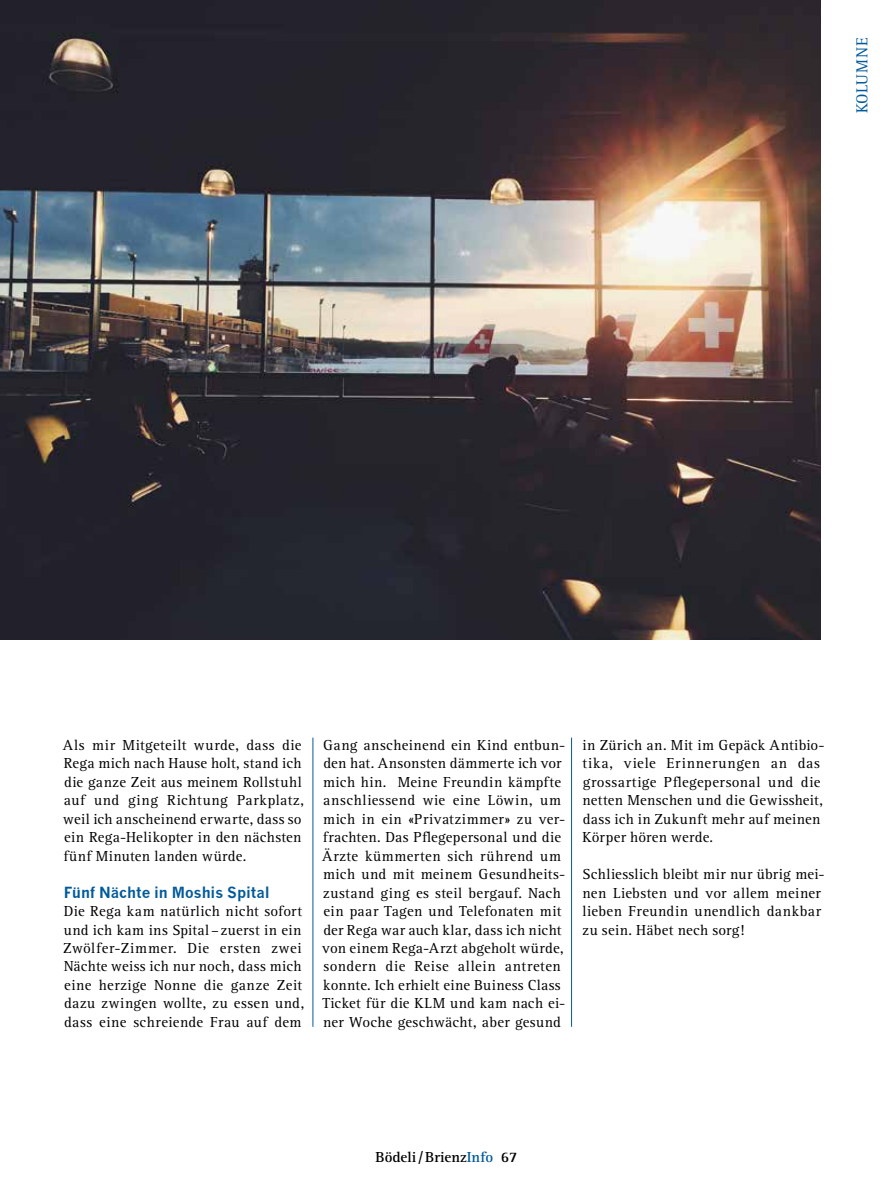
<style>
.page{position:relative;width:893px;height:1191px;background:#fff}
.page>*{position:absolute;margin:0;border:0;box-sizing:border-box;transform-origin:0 0}
.t1{font:16.5px "Rotis Serif";letter-spacing:.05em;color:#005a9a}
.t2{font:15px/18.5px "Rotis Serif";letter-spacing:.025em;color:#000}
.t3{font:700 15px "News Gothic";letter-spacing:-.005em;color:#005a9a}
.t4{font:700 15px "Rotis Serif";color:#000}
.s1{color:#005a9a}
</style>
<div class="page">
<hr style="left:313px;top:737px;width:1px;height:289px;background:#005a9a">
<hr style="left:571px;top:737px;width:1px;height:289px;background:#005a9a">
<img style="left:0;top:0;width:821px;height:639px">
<p class="t1" style="left:853px;top:113px;width:78px;rotate:-90deg">KOLUMNE</p>
<p class="t2" style="left:63px;top:736px;width:243px">Als mir Mitgeteilt wurde, dass die Rega mich nach Hause holt, stand ich die ganze Zeit aus meinem Rollstuhl auf und ging Richtung Parkplatz, weil ich anscheinend erwarte, dass so ein Rega-Helikopter in den nächsten fünf Minuten landen würde.</p>
<p class="t3" style="left:64px;top:883px;width:208px">Fünf Nächte in Moshis Spital</p>
<p class="t2" style="left:63px;top:902px;width:242px">Die Rega kam natürlich nicht sofort und ich kam ins Spital–zuerst in ein Zwölfer-Zimmer. Die ersten zwei Nächte weiss ich nur noch, dass mich eine herzige Nonne die ganze Zeit dazu zwingen wollte, zu essen und, dass eine schreiende Frau auf dem</p>
<p class="t2" style="left:322px;top:736px;width:245px">Gang anscheinend ein Kind entbun&shy;den hat. Ansonsten dämmerte ich vor mich hin. Meine Freundin kämpfte anschliessend wie eine Löwin, um mich in ein «Privatzimmer» zu ver&shy;frachten. Das Pflegepersonal und die Ärzte kümmerten sich rührend um mich und mit meinem Gesundheits&shy;zustand ging es steil bergauf. Nach ein paar Tagen und Telefonaten mit der Rega war auch klar, dass ich nicht von einem Rega-Arzt abgeholt würde, sondern die Reise allein antreten konnte. Ich erhielt eine Buiness Class Ticket für die KLM und kam nach ei&shy;ner Woche geschwächt, aber gesund</p>
<p class="t2" style="left:582px;top:736px;width:244px">in Zürich an. Mit im Gepäck Antibio&shy;tika, viele Erinnerungen an das grossartige Pflegepersonal und die netten Menschen und die Gewissheit, dass ich in Zukunft mehr auf meinen<br>Körper hören werde.</p>
<p class="t2" style="left:582px;top:865px;width:244px">Schliesslich bleibt mir nur übrig mei&shy;nen Liebsten und vor allem meiner lieben Freundin unendlich dankbar zu sein. Häbet nech sorg!</p>
<p class="t4" style="left:375px;top:1148px;width:143px">Bödeli/Brienz<span class="s1">Info</span> 67</p>
</div>
